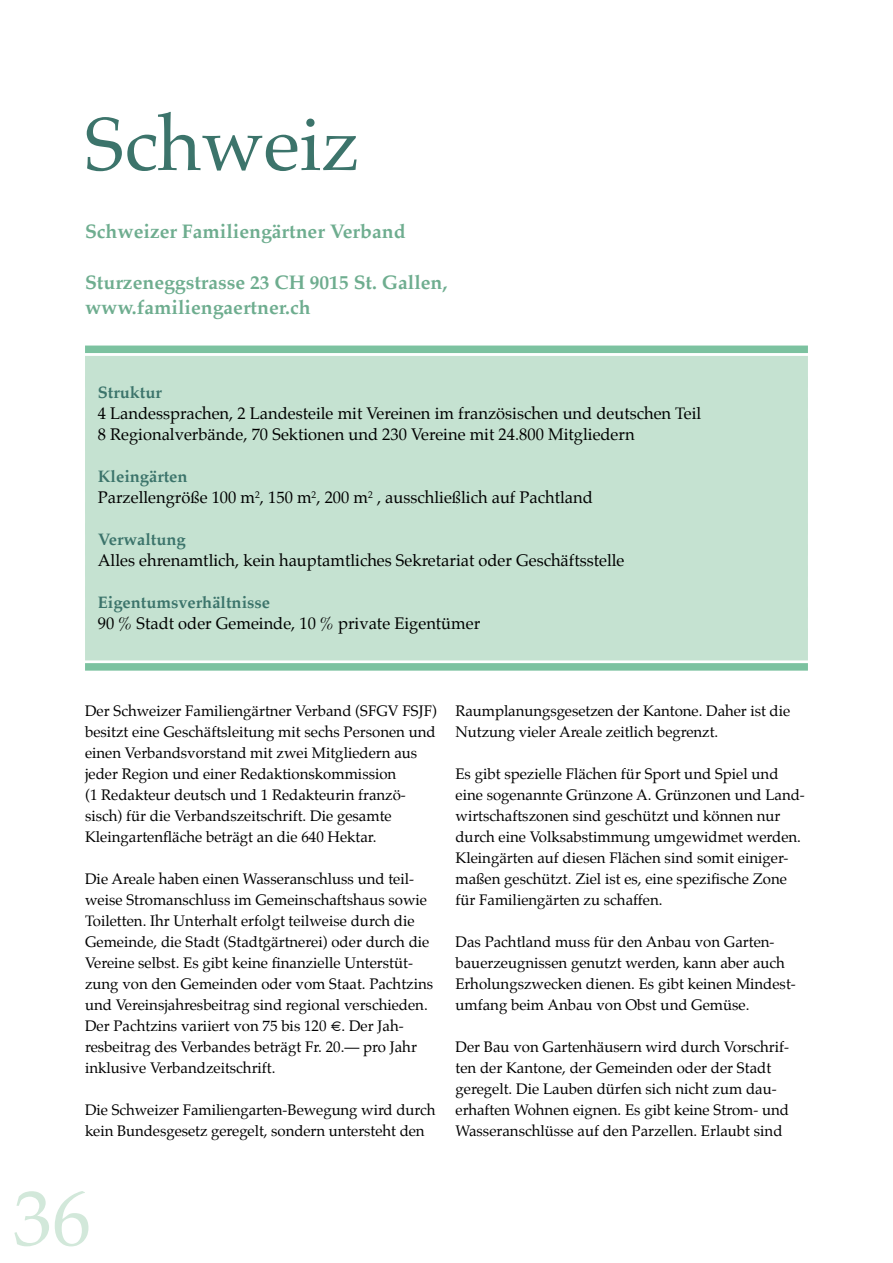
<style>
.page{position:relative;width:893px;height:1263px;background:#fff}
.page>*{position:absolute;margin:0;border:0;box-sizing:border-box;transform-origin:0 0}
.t1{font:78px "Palatino";color:#d2e8da}
.t2{font:75px "Palatino";color:#3c746b}
.t3{font:700 19.5px/25.5px "Palatino";color:#6ead8f}
.t4{font:16.5px/21px "Palatino";color:#000}
.t5{font:700 16.5px "Palatino";color:#3c746b}
.t6{font:15px/21px "Palatino";color:#000}
.s1{font-weight:700;color:#3c746b}
</style>
<div class="page">
<div style="left:85px;top:346px;width:723px;height:7px;background:#7cc2a0"></div>
<div style="left:85px;top:356px;width:723px;height:31px;background:#c5e2d1"></div>
<div style="left:85px;top:377px;width:723px;height:31px;background:#c5e2d1"></div>
<div style="left:85px;top:398px;width:723px;height:31px;background:#c5e2d1"></div>
<div style="left:85px;top:419px;width:723px;height:31px;background:#c5e2d1"></div>
<div style="left:85px;top:440px;width:723px;height:31px;background:#c5e2d1"></div>
<div style="left:85px;top:461px;width:723px;height:31px;background:#c5e2d1"></div>
<div style="left:85px;top:482px;width:723px;height:31px;background:#c5e2d1"></div>
<div style="left:85px;top:503px;width:723px;height:31px;background:#c5e2d1"></div>
<div style="left:85px;top:524px;width:723px;height:31px;background:#c5e2d1"></div>
<div style="left:85px;top:545px;width:723px;height:31px;background:#c5e2d1"></div>
<div style="left:85px;top:566px;width:723px;height:31px;background:#c5e2d1"></div>
<div style="left:85px;top:587px;width:723px;height:31px;background:#c5e2d1"></div>
<div style="left:85px;top:608px;width:723px;height:31px;background:#c5e2d1"></div>
<div style="left:85px;top:629px;width:723px;height:31px;background:#c5e2d1"></div>
<div style="left:85px;top:663px;width:723px;height:8px;background:#7cc2a0"></div>
<h2 class="t2" style="left:85px;top:82px;width:276px">Schweiz</h2>
<h3 class="t3" style="left:85px;top:218px;width:322px">Schweizer Familiengärtner Verband</h3>
<h3 class="t3" style="left:85px;top:269px;width:364px">Sturzeneggstrasse 23 CH 9015 St. Gallen, www.familiengaertner.ch</h3>
<p class="t5" style="left:98px;top:378px;width:66px">Struktur</p>
<p class="t4" style="left:98px;top:403px;width:605px">4 Landessprachen, 2 Landesteile mit Vereinen im französischen und deutschen Teil<br>8 Regionalverbände, 70 Sektionen und 230 Vereine mit 24.800 Mitgliedern</p>
<p class="t4" style="left:98px;top:466px;width:496px"><span class="s1">Kleingärten<br></span>Parzellengröße 100 m<sup>2</sup>, 150 m<sup>2</sup>, 200 m<sup>2</sup> , ausschließlich auf Pachtland</p>
<p class="t5" style="left:98px;top:525px;width:89px">Verwaltung</p>
<p class="t4" style="left:98px;top:550px;width:528px">Alles ehrenamtlich, kein hauptamtliches Sekretariat oder Geschäftsstelle</p>
<p class="t5" style="left:98px;top:588px;width:174px">Eigentumsverhältnisse</p>
<p class="t4" style="left:98px;top:613px;width:384px">90 % Stadt oder Gemeinde, 10 % private Eigentümer</p>
<p class="t6" style="left:85px;top:700px;width:353px">Der Schweizer Familiengärtner Verband (SFGV FSJF) besitzt eine Geschäftsleitung mit sechs Personen und einen Verbandsvorstand mit zwei Mitgliedern aus jeder Region und einer Redaktionskommission<br>(1 Redakteur deutsch und 1 Redakteurin franzö&shy;sisch) für die Verbandszeitschrift. Die gesamte Kleingartenfläche beträgt an die 640 Hektar.</p>
<p class="t6" style="left:85px;top:868px;width:350px">Die Areale haben einen Wasseranschluss und teil&shy;weise Stromanschluss im Gemeinschaftshaus sowie Toiletten. Ihr Unterhalt erfolgt teilweise durch die Gemeinde, die Stadt (Stadtgärtnerei) oder durch die Vereine selbst. Es gibt keine finanzielle Unterstüt&shy;zung von den Gemeinden oder vom Staat. Pachtzins und Vereinsjahresbeitrag sind regional verschieden.<br>Der Pachtzins variiert von 75 bis 120 €. Der Jah&shy;resbeitrag des Verbandes beträgt Fr. 20.— pro Jahr inklusive Verbandzeitschrift.</p>
<p class="t6" style="left:85px;top:1099px;width:352px">Die Schweizer Familiengarten-Bewegung wird durch kein Bundesgesetz geregelt, sondern untersteht den</p>
<p class="t6" style="left:455px;top:700px;width:336px">Raumplanungsgesetzen der Kantone. Daher ist die<br>Nutzung vieler Areale zeitlich begrenzt.</p>
<p class="t6" style="left:455px;top:763px;width:351px">Es gibt spezielle Flächen für Sport und Spiel und eine sogenannte Grünzone A. Grünzonen und Land&shy;wirtschaftszonen sind geschützt und können nur durch eine Volksabstimmung umgewidmet werden.<br>Kleingärten auf diesen Flächen sind somit einiger&shy;maßen geschützt. Ziel ist es, eine spezifische Zone für Familiengärten zu schaffen.</p>
<p class="t6" style="left:455px;top:931px;width:342px">Das Pachtland muss für den Anbau von Garten&shy;bauerzeugnissen genutzt werden, kann aber auch Erholungszwecken dienen. Es gibt keinen Mindest&shy;umfang beim Anbau von Obst und Gemüse.</p>
<p class="t6" style="left:455px;top:1036px;width:335px">Der Bau von Gartenhäusern wird durch Vorschrif&shy;ten der Kantone, der Gemeinden oder der Stadt geregelt. Die Lauben dürfen sich nicht zum dau&shy;erhaften Wohnen eignen. Es gibt keine Strom- und Wasseranschlüsse auf den Parzellen. Erlaubt sind</p>
<h1 class="t1" style="left:13px;top:1154px;width:79px">36</h1>
</div>
